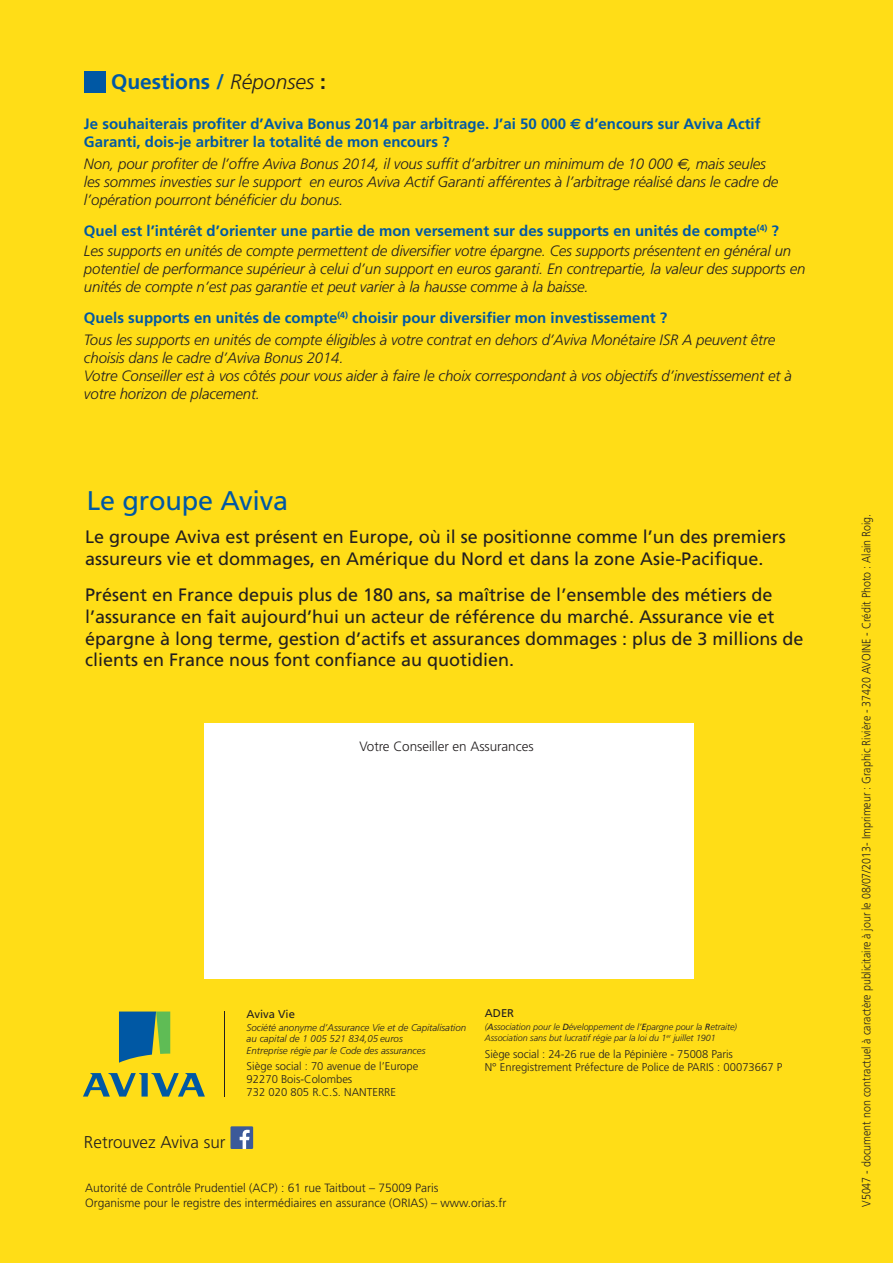
<style>
.page{position:relative;width:893px;height:1263px;background:#ffdd17}
.page>*{position:absolute;margin:0;border:0;box-sizing:border-box;transform-origin:0 0}
.t1{font:27px "Frutiger";letter-spacing:-.005em;color:#0058a4}
.t2{font:700 21px "Frutiger";color:#0058a4}
.t3{font:18px/21.6px "Frutiger";color:#231f20}
.t4{font:300 17.1px "Frutiger";color:#231f20}
.t5{font:italic 300 15px/18px "Frutiger";letter-spacing:-.01em;color:#231f20}
.t6{font:700 15px/18px "Frutiger";color:#0058a4}
.t7{font:300 13.5px "Frutiger";letter-spacing:-.005em;color:#231f20}
.t8{font:300 12px/14.4px "Frutiger";color:#231f20}
.t9{font:300 12px "Frutiger";color:#231f20;scale:.89 1}
.t10{font:300 11.25px/12.8px "Frutiger";color:#231f20}
.t11{font:11.25px "Frutiger";color:#231f20}
.t12{font:italic 300 9.75px/11.2px "Frutiger";color:#231f20}
.t13{font:italic 300 9px/10.5px "Frutiger";letter-spacing:-.005em;color:#231f20}
.s1{font-weight:300;font-style:italic;color:#231f20}
.s2{color:#231f20}
.s3{font-family:"Euro Sans"}
.s4{font-family:"Euro Sans";font-weight:400}
.s5{font-weight:700;font-style:normal;color:#0058a4}
.s6{font-weight:400}
</style>
<div class="page">
<div style="left:84px;top:71px;width:21px;height:21px;background:#0058a4"></div>
<div style="left:204px;top:724px;width:489px;height:255px;background:#fff"></div>
<hr style="left:224px;top:1012px;width:1px;height:85px;background:#231f20">
<svg style="left:83px;top:1073px;width:121px;height:23px;background:#8fa254"></svg>
<svg style="left:119px;top:1012px;width:51px;height:51px;background:#448579"></svg>
<div style="left:230px;top:1126px;width:23px;height:23px;background:#3c5a99"></div>
<svg style="left:240px;top:1130px;width:10px;height:19px"></svg>
<h2 class="t2" style="left:111px;top:74px;width:216px">Questions / <span class="s1">Réponses</span> <span class="s2">:</span></h2>
<p class="t6" style="left:84px;top:116px;width:678px">Je souhaiterais profiter d’Aviva Bonus 2014 par arbitrage. J’ai 50 000 <span class="s3">€</span> d’encours sur Aviva Actif<br>Garanti, dois-je arbitrer la totalité de mon encours ?</p>
<p class="t5" style="left:84px;top:156px;width:696px">Non, pour profiter de l’offre Aviva Bonus 2014, il vous suffit d’arbitrer un minimum de 10 000 <span class="s4">€</span>, mais seules les sommes investies sur le support en euros Aviva Actif Garanti afférentes à l’arbitrage réalisé dans le cadre de l’opération pourront bénéficier du bonus.</p>
<p class="t5" style="left:84px;top:222px;width:709px;line-height:20.1px"><span class="s5">Quel est l’intérêt d’orienter une partie de mon versement sur des supports en unités de compte</span><sup>(4)</sup> <span class="s5">?<br></span>Les supports en unités de compte permettent de diversifier votre épargne. Ces supports présentent en général un</p>
<p class="t5" style="left:84px;top:261px;width:723px">potentiel de performance supérieur à celui d’un support en euros garanti. En contrepartie, la valeur des supports en unités de compte n’est pas garantie et peut varier à la hausse comme à la baisse.</p>
<p class="t5" style="left:84px;top:307px;width:693px;line-height:22.2px"><span class="s5">Quels supports en unités de compte</span><sup>(4)</sup> <span class="s5">choisir pour diversifier mon investissement ?<br></span>Tous les supports en unités de compte éligibles à votre contrat en dehors d’Aviva Monétaire ISR A peuvent être</p>
<p class="t5" style="left:84px;top:350px;width:709px">choisis dans le cadre d’Aviva Bonus 2014.<br>Votre Conseiller est à vos côtés pour vous aider à faire le choix correspondant à vos objectifs d’investissement et à votre horizon de placement.</p>
<h1 class="t1" style="left:87px;top:489px;width:203px">Le groupe Aviva</h1>
<p class="t3" style="left:85px;top:528px;width:702px">Le groupe Aviva est présent en Europe, où il se positionne comme l’un des premiers assureurs vie et dommages, en Amérique du Nord et dans la zone Asie-Pacifique.</p>
<p class="t3" style="left:85px;top:586px;width:720px">Présent en France depuis plus de 180 ans, sa maîtrise de l’ensemble des métiers de l’assurance en fait aujourd’hui un acteur de référence du marché. Assurance vie et épargne à long terme, gestion d’actifs et assurances dommages : plus de 3 millions de clients en France nous font confiance au quotidien.</p>
<p class="t7" style="left:359px;top:741px;width:176px">Votre Conseiller en Assurances</p>
<p class="t4" style="left:84px;top:1135px;width:143px">Retrouvez Aviva sur</p>
<p class="t11" style="left:247px;top:1010px;width:50px">Aviva Vie</p>
<p class="t12" style="left:247px;top:1023px;width:221px">Société anonyme d’Assurance Vie et de Capitalisation au capital de 1 005 521 834,05 euros<br>Entreprise régie par le Code des assurances</p>
<p class="t10" style="left:247px;top:1061px;width:173px">Siège social : 70 avenue de l’Europe<br>92270 Bois-Colombes<br>732 020 805 R.C.S. NANTERRE</p>
<p class="t11" style="left:485px;top:1009px;width:31px">ADER</p>
<p class="t13" style="left:485px;top:1022px;width:254px">(<span class="s6">A</span>ssociation pour le <span class="s6">D</span>éveloppement de l’<span class="s6">E</span>pargne pour la <span class="s6">R</span>etraite)<br>Association sans but lucratif régie par la loi du 1<sup>er</sup> juillet 1901</p>
<p class="t10" style="left:485px;top:1048px;width:299px">Siège social : 24-26 rue de la Pépinière - 75008 Paris<br>N° Enregistrement Préfecture de Police de PARIS : 00073667 P</p>
<p class="t8" style="left:85px;top:1182px;width:423px">Autorité de Contrôle Prudentiel (ACP) : 61 rue Taitbout – 75009 Paris<br>Organisme pour le registre des intermédiaires en assurance (ORIAS) – www.orias.fr</p>
<p class="t9" style="left:861px;top:1207px;width:780px;rotate:-90deg">V5047 - document non contractuel à caractère publicitaire à jour le 08/07/2013- Imprimeur : Graphic Rivière - 37420 AVOINE - Crédit Photo : Alain Roig.</p>
</div>
